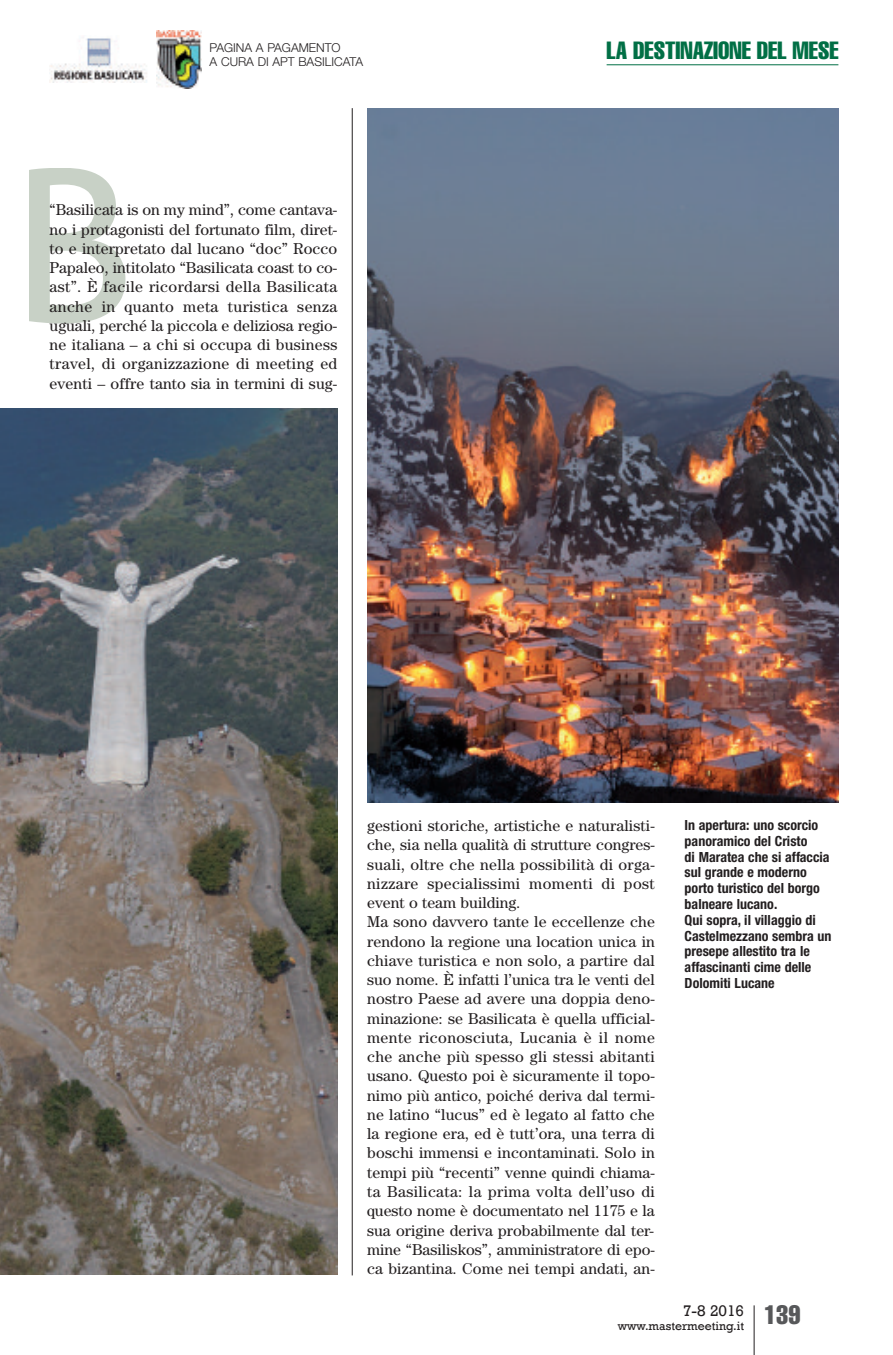
<style>
.page{position:relative;width:893px;height:1355px;background:#fff}
.page>*{position:absolute;margin:0;border:0;box-sizing:border-box;transform-origin:0 0}
.t1{font:extra-condensed 24.5px "Helvetica";color:#016f45}
.t2{font:15.75px/19.2px "Century";letter-spacing:.01em;color:#231f20}
.t3{font:15.75px "Rockwell";color:#231f20}
.t4{font:700 condensed 14px/15.8px "Helvetica Neue";color:#231f20}
.t5{font:300 12.25px/14px "Helvetica Neue";color:#231f20}
.t6{font:12.25px "Rockwell";color:#231f20}
</style>
<div class="page">
<hr style="left:754px;top:1305px;width:1px;height:49px;background:#231f20">
<hr style="left:607px;top:64px;width:231px;height:1px;background:#016f45">
<img style="left:157px;top:30px;width:45px;height:58px">
<img style="left:50px;top:38px;width:97px;height:44px">
<svg style="left:29px;top:168px;width:96px;height:155px"></svg>
<hr style="left:352px;top:108px;width:1px;height:1167px;background:#231f20">
<img style="left:0;top:408px;width:337px;height:866px">
<img style="left:367px;top:108px;width:471px;height:694px">
<p class="t5" style="left:210px;top:41px;width:155px">PAGINA A PAGAMENTO<br>A CURA DI APT BASILICATA</p>
<p class="t2" style="left:50px;top:202px;width:289px;text-align:justify">“Basilicata is on my mind”, come cantava&shy;no i protagonisti del fortunato film, diret&shy;to e interpretato dal lucano “doc” Rocco Papaleo, intitolato “Basilicata coast to co&shy;ast”. È facile ricordarsi della Basilicata anche in quanto meta turistica senza uguali, perché la piccola e deliziosa regio&shy;ne italiana – a chi si occupa di business travel, di organizzazione di meeting ed eventi – offre tanto sia in termini di sug-</p>
<h1 class="t1" style="left:607px;top:42px;width:233px">LA DESTINAZIONE DEL MESE</h1>
<p class="t2" style="left:367px;top:817px;width:289px">gestioni storiche, artistiche e naturalisti&shy;che, sia nella qualità di strutture congres&shy;suali, oltre che nella possibilità di orga&shy;nizzare specialissimi momenti di post event o team building.<br>Ma sono davvero tante le eccellenze che rendono la regione una location unica in chiave turistica e non solo, a partire dal suo nome. È infatti l’unica tra le venti del nostro Paese ad avere una doppia deno&shy;minazione: se Basilicata è quella ufficial&shy;mente riconosciuta, Lucania è il nome che anche più spesso gli stessi abitanti usano. Questo poi è sicuramente il topo&shy;nimo più antico, poiché deriva dal termi&shy;ne latino “lucus” ed è legato al fatto che la regione era, ed è tutt’ora, una terra di boschi immensi e incontaminati. Solo in tempi più “recenti” venne quindi chiama&shy;ta Basilicata: la prima volta dell’uso di questo nome è documentato nel 1175 e la sua origine deriva probabilmente dal ter&shy;mine “Basiliskos”, amministratore di epo&shy;ca bizantina. Come nei tempi andati, an-</p>
<p class="t4" style="left:685px;top:818px;width:148px">In apertura: uno scorcio panoramico del Cristo<br>di Maratea che si affaccia sul grande e moderno porto turistico del borgo balneare lucano.<br>Qui sopra, il villaggio di<br>Castelmezzano sembra un presepe allestito tra le affascinanti cime delle<br>Dolomiti Lucane</p>
<p class="t6" style="left:618px;top:1318px;width:184px">www.mastermeeting.it <sup>139</sup></p>
<p class="t3" style="left:683px;top:1300px;width:63px">7-8 2016</p>
</div>
